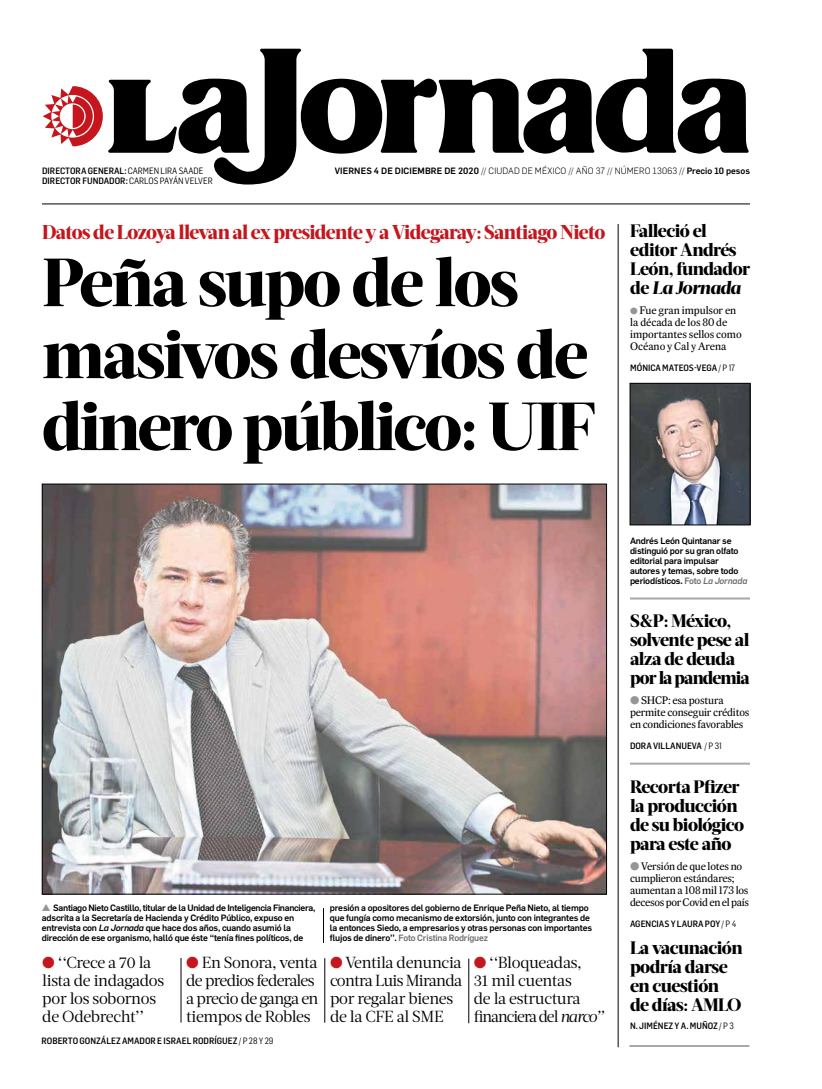
<style>
.page{position:relative;width:822px;height:1089px;background:#fff}
.page>*{position:absolute;margin:0;border:0;box-sizing:border-box;transform-origin:0 0}
.t1{font:800 67.9px/72px "Acta Headline";letter-spacing:-.04em;color:#000}
.t2{font:800 20px "Acta Headline";letter-spacing:-.035em;color:#c4161c}
.t3{font:800 18px/19px "Acta Headline";letter-spacing:-.03em;color:#000}
.t4{font:16px/18px "Acta Deck";letter-spacing:-.025em;color:#000}
.t5{font:11px/12px "Expresso Tx";letter-spacing:-.02em;color:#000}
.t6{font:500 9px/10px "Flama";letter-spacing:-.02em;color:#000}
.t7{font:500 9px "Flama Semicond";color:#000}
.t8{font:500 9px "Flama";letter-spacing:.01em;color:#000}
.s1{font-weight:400}
.s2{font-weight:300}
.s3{font-style:italic}
.s4{font-size:9px;color:#939598}
.s5{color:#939598}
.s6{color:#6d6e71}
.s7{color:#c4161c}
.s8{font-style:italic;color:#6d6e71}
</style>
<div class="page">
<svg style="left:43px;top:49px;width:706px;height:136px"></svg>
<hr style="left:42px;top:204px;width:708px;height:1px;background:#000">
<hr style="left:618px;top:224px;width:1px;height:823px;background:#000">
<hr style="left:181px;top:958px;width:1px;height:65px;background:#000">
<hr style="left:325px;top:958px;width:1px;height:65px;background:#000">
<hr style="left:469px;top:959px;width:1px;height:64px;background:#000">
<img style="left:44px;top:486px;width:561px;height:406px">
<hr style="left:323px;top:908px;width:1px;height:35px;background:#000">
<hr style="left:630px;top:598px;width:120px;height:2px;background:#a7a9ac">
<hr style="left:630px;top:763px;width:120px;height:2px;background:#a7a9ac">
<img style="left:632px;top:385px;width:116px;height:138px">
<div style="left:630px;top:383px;width:120px;height:142px;border:1px solid #000"></div>
<hr style="left:629px;top:1045px;width:120px;height:2px;background:#a7a9ac">
<p class="t7" style="left:42px;top:165px;width:163px">DIRECTORA GENERAL: <span class="s1">CARMEN LIRA SAADE</span></p>
<p class="t8" style="left:335px;top:164px;width:417px">viernes 4 de diciembre de 2020 <span class="s2">// CIUDAD DE MÉXICO // AÑO 37 // NÚM ERO 13063 //</span> Precio 10 pesos</p>
<p class="t7" style="left:42px;top:175px;width:172px">DIRECTOR FUNDADOR: <span class="s1">CARLOS PAYÁN VELVER</span></p>
<h2 class="t2" style="left:42px;top:220px;width:565px">Datos de Lozoya llevan al ex presidente y a Videgaray: Santiago Nieto</h2>
<h1 class="t1" style="left:42px;top:247px;width:555px">Peña supo de los masivos desvíos de dinero público: UIF</h1>
<h3 class="t3" style="left:630px;top:222px;width:121px">Falleció el editor Andrés<br>León, fundador de <span class="s3">La Jornada</span></h3>
<p class="t5" style="left:630px;top:305px;width:113px"><span class="s4">●</span> Fue gran impulsor en la década de los 80 de importantes sellos como<br>Océano y Cal y Arena</p>
<p class="t7" style="left:630px;top:362px;width:107px">MÓNICA MATEOS-VEGA <span class="s1">/ P 17</span></p>
<p class="t6" style="left:42px;top:902px;width:275px"><span class="s5">▲</span> Santiago Nieto Castillo, titular de la Unidad de Inteligencia Financiera, adscrita a la Secretaría de Hacienda y Crédito Público, expuso en entrevista con <span class="s3">La Jornada</span> que hace dos años, cuando asumió la dirección de ese organismo, halló que éste ‘‘tenía fines políticos, de</p>
<p class="t6" style="left:330px;top:902px;width:264px">presión a opositores del gobierno de Enrique Peña Nieto, al tiempo que fungía como mecanismo de extorsión, junto con integrantes de la entonces Siedo, a empresarios y otras personas con importantes flujos de dinero’’. <span class="s6">Foto Cristina Rodríguez</span></p>
<h3 class="t4" style="left:42px;top:954px;width:124px"><span class="s7">●</span> ‘‘Crece a 70 la lista de indagados por los sobornos de Odebrecht’’</h3>
<h3 class="t4" style="left:186px;top:954px;width:134px"><span class="s7">●</span> En Sonora, venta de predios federales a precio de ganga en tiempos de Robles</h3>
<h3 class="t4" style="left:330px;top:954px;width:134px"><span class="s7">●</span> Ventila denuncia contra Luis Miranda por regalar bienes de la CFE al SME</h3>
<h3 class="t4" style="left:474px;top:954px;width:132px"><span class="s7">●</span> ‘‘Bloqueadas,<br>31 mil cuentas<br>de la estructura financiera del <span class="s3">narco’’</span></h3>
<p class="t7" style="left:42px;top:1035px;width:233px">ROBERTO GONZÁLEZ AMADOR E ISRAEL RODRÍGUEZ <span class="s1">/ P 28 Y 29</span></p>
<p class="t6" style="left:630px;top:535px;width:119px">Andrés León Quintanar se distinguió por su gran olfato editorial para impulsar autores y temas, sobre todo periodísticos. <span class="s6">Foto</span> <span class="s8">La Jornada</span></p>
<h3 class="t3" style="left:630px;top:612px;width:121px">S&amp;P: México, solvente pese al alza de deuda por la pandemia</h3>
<p class="t5" style="left:630px;top:694px;width:121px"><span class="s5">●</span> SHCP: esa postura permite conseguir créditos en condiciones favorables</p>
<p class="t7" style="left:630px;top:740px;width:94px">DORA VILLANUEVA <span class="s1">/ P 31</span></p>
<h3 class="t3" style="left:630px;top:777px;width:116px">Recorta Pfizer la producción de su biológico para este año</h3>
<p class="t5" style="left:630px;top:860px;width:120px"><span class="s5">●</span> Versión de que lotes no cumplieron estándares; aumentan a 108 mil 173 los decesos por Covid en el país</p>
<p class="t7" style="left:630px;top:918px;width:108px">AGENCIAS Y LAURA POY <span class="s1">/ P 4</span></p>
<h3 class="t3" style="left:630px;top:938px;width:114px">La vacunación podría darse en cuestión de días: AMLO</h3>
<p class="t7" style="left:630px;top:1020px;width:105px">N. JIMÉNEZ Y A. MUÑOZ <span class="s1">/ P 3</span></p>
</div>
